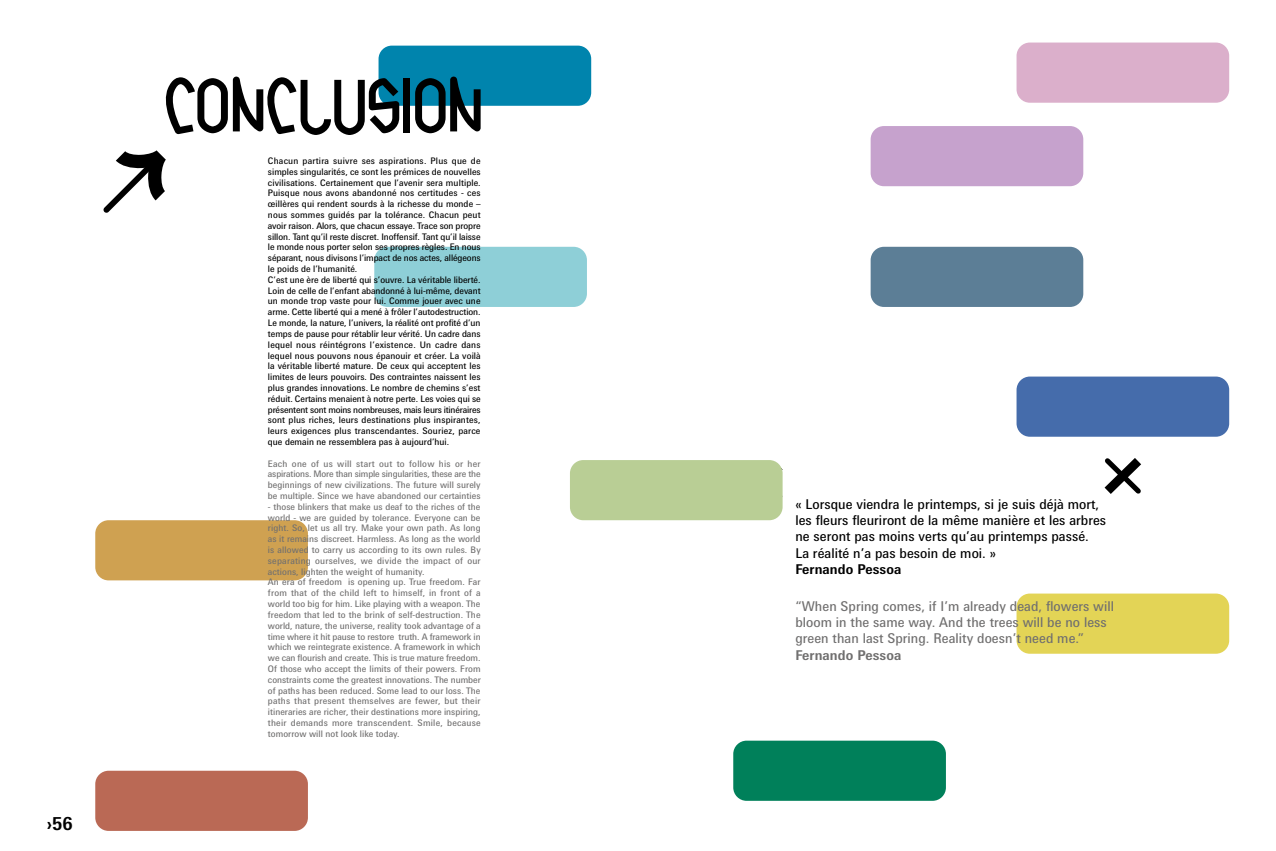
<style>
.page{position:relative;width:1276px;height:851px;background:#fff}
.page>*{position:absolute;margin:0;border:0;box-sizing:border-box;transform-origin:0 0}
.t1{font:700 18px "Messe Univers";color:#000}
.t2{font:13.5px/16.2px "Messe Univers";letter-spacing:.005em;color:#000}
.t3{font:13.5px/16.2px "Messe Univers";letter-spacing:.005em;color:#706f6f}
.t4{font:700 13.5px "Messe Univers";letter-spacing:.005em;color:#000}
.t5{font:700 13.5px "Messe Univers";letter-spacing:.005em;color:#706f6f}
.t6{font:9px/10.8px "Messe Univers";letter-spacing:.005em;color:#000}
.t7{font:9px/10.8px "Messe Univers";letter-spacing:.005em;color:#706f6f;text-align:justify}
</style>
<div class="page">
<svg style="left:772px;top:460px;width:11px;height:45px"></svg>
<div style="left:1016px;top:43px;width:213px;height:60px;background:#dbafcb;border-radius:13px"></div>
<div style="left:1016px;top:376px;width:213px;height:60px;background:#456cab;border-radius:13px"></div>
<div style="left:95px;top:770px;width:213px;height:60px;background:#ba6955;border-radius:13px"></div>
<div style="left:374px;top:247px;width:213px;height:60px;background:#8ecfd7;border-radius:13px"></div>
<div style="left:378px;top:46px;width:213px;height:60px;background:#0084ad;border-radius:13px"></div>
<div style="left:870px;top:126px;width:213px;height:60px;background:#c6a2cd;border-radius:13px"></div>
<div style="left:570px;top:460px;width:212px;height:60px;background:#b9ce95;border-radius:13px"></div>
<div style="left:95px;top:520px;width:213px;height:60px;background:#cfa151;border-radius:13px"></div>
<div style="left:870px;top:247px;width:213px;height:60px;background:#5c7e96;border-radius:13px"></div>
<div style="left:733px;top:740px;width:213px;height:60px;background:#00805a;border-radius:13px"></div>
<div style="left:1016px;top:593px;width:213px;height:60px;background:#e3d456;border-radius:13px"></div>
<div style="left:403px;top:78px;width:7px;height:55px;background:#000"></div>
<svg style="left:415px;top:76px;width:65px;height:57px"></svg>
<svg style="left:165px;top:76px;width:234px;height:59px"></svg>
<svg style="left:103px;top:150px;width:63px;height:63px"></svg>
<svg style="left:1104px;top:458px;width:37px;height:36px"></svg>
<h1 class="t1" style="left:47px;top:812px;width:27px">›56</h1>
<p class="t6" style="left:268px;top:155px;width:214px">Chacun partira suivre ses aspirations. Plus que de simples singularités, ce sont les prémices de nouvelles civilisations. Certainement que l’avenir sera multiple.<br>Puisque nous avons abandonné nos certitudes - ces œillères qui rendent sourds à la richesse du monde – nous sommes guidés par la tolérance. Chacun peut avoir raison. Alors, que chacun essaye. Trace son propre sillon. Tant qu’il reste discret. Inoffensif. Tant qu’il laisse le monde nous porter selon ses propres règles. En nous séparant, nous divisons l’impact de nos actes, allégeons le poids de l’humanité.<br>C’est une ère de liberté qui s’ouvre. La véritable liberté.<br>Loin de celle de l’enfant abandonné à lui-même, devant un monde trop vaste pour lui. Comme jouer avec une arme. Cette liberté qui a mené à frôler l’autodestruction.<br>Le monde, la nature, l’univers, la réalité ont profité d’un temps de pause pour rétablir leur vérité. Un cadre dans lequel nous réintégrons l’existence. Un cadre dans lequel nous pouvons nous épanouir et créer. La voilà la véritable liberté mature. De ceux qui acceptent les limites de leurs pouvoirs. Des contraintes naissent les plus grandes innovations. Le nombre de chemins s’est réduit. Certains menaient à notre perte. Les voies qui se présentent sont moins nombreuses, mais leurs itinéraires sont plus riches, leurs destinations plus inspirantes, leurs exigences plus transcendantes. Souriez, parce que demain ne ressemblera pas à aujourd’hui.</p>
<p class="t7" style="left:268px;top:458px;width:214px">Each one of us will start out to follow his or her aspirations. More than simple singularities, these are the beginnings of new civilizations. The future will surely be multiple. Since we have abandoned our certainties</p>
<p class="t7" style="left:268px;top:501px;width:214px;text-align:left">- those blinkers that make us deaf to the riches of the world - we are guided by tolerance. Everyone can be right. So, let us all try. Make your own path. As long as it remains discreet. Harmless. As long as the world is allowed to carry us according to its own rules. By separating ourselves, we divide the impact of our actions, lighten the weight of humanity.<br>An era of freedom is opening up. True freedom. Far from that of the child left to himself, in front of a world too big for him. Like playing with a weapon. The freedom that led to the brink of self-destruction. The world, nature, the universe, reality took advantage of a time where it hit pause to restore truth. A framework in which we reintegrate existence. A framework in which we can flourish and create. This is true mature freedom.<br>Of those who accept the limits of their powers. From constraints come the greatest innovations. The number of paths has been reduced. Some lead to our loss. The paths that present themselves are fewer, but their itineraries are richer, their destinations more inspiring, their demands more transcendent. Smile, because tomorrow will not look like today.</p>
<h2 class="t2" style="left:795px;top:496px;width:312px">« Lorsque viendra le printemps, si je suis déjà mort, les fleurs fleuriront de la même manière et les arbres ne seront pas moins verts qu’au printemps passé.<br>La réalité n’a pas besoin de moi. »</h2>
<h2 class="t4" style="left:795px;top:560px;width:107px">Fernando Pessoa</h2>
<h2 class="t3" style="left:795px;top:597px;width:320px">“When Spring comes, if I’m already dead, flowers will bloom in the same way. And the trees will be no less green than last Spring. Reality doesn’t need me.”</h2>
<h2 class="t5" style="left:795px;top:646px;width:107px">Fernando Pessoa</h2>
</div>
